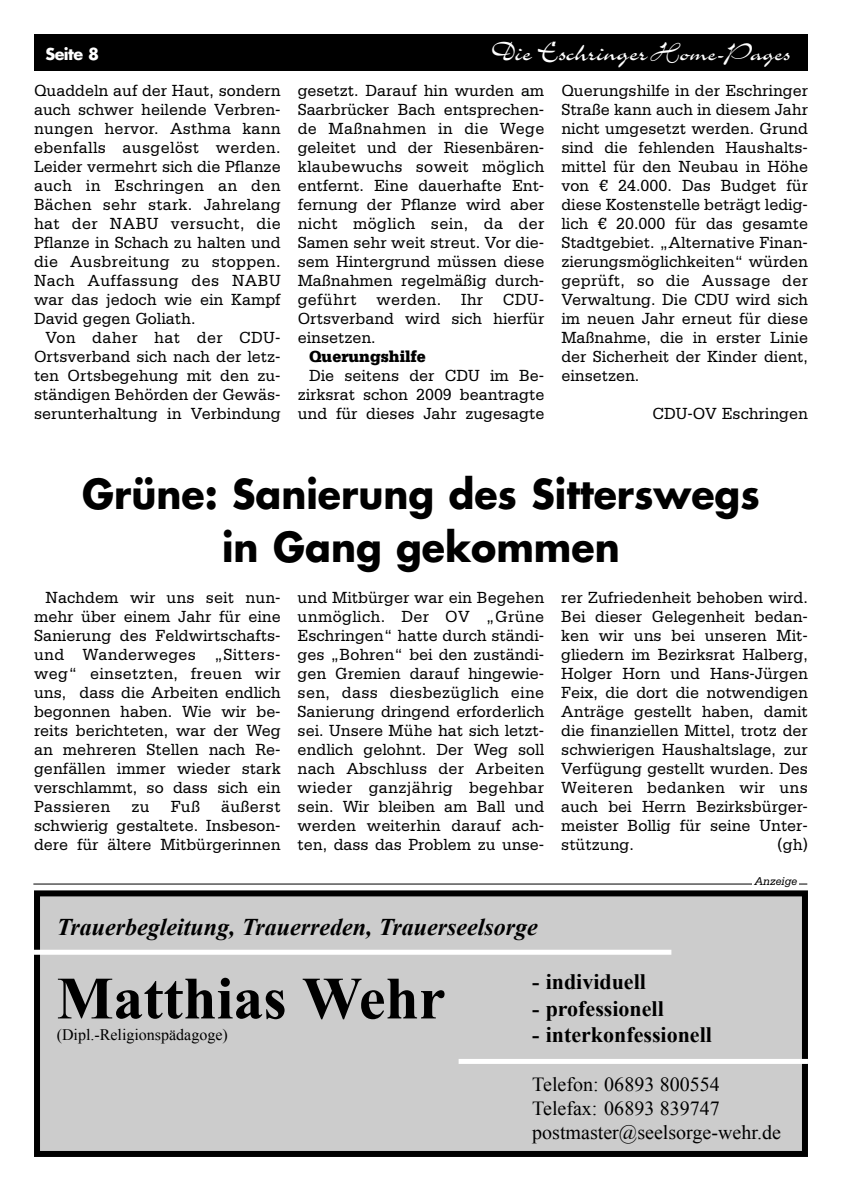
<style>
.page{position:relative;width:842px;height:1191px;background:#fff}
.page>*{position:absolute;margin:0;border:0;box-sizing:border-box;transform-origin:0 0}
.t1{font:700 60px "Times New Roman";color:#000}
.t2{font:700 40px/52.2px "Futura LT";color:#000;text-align:center;scale:.95 1}
.t3{font:30px "Charme LT";letter-spacing:-.02em;color:#fff}
.t4{font:italic 700 24px "Times New Roman";color:#000}
.t5{font:700 22px "Times New Roman";color:#000}
.t6{font:20px/24px "Times New Roman";color:#000}
.t7{font:17px/19px "Serifa LT";color:#000;text-align:justify;scale:.95 1}
.t8{font:900 17px "Serifa LT";color:#000;scale:.95 1}
.t9{font:16px "Times New Roman";color:#000}
.t10{font:700 16px "Futura LT";letter-spacing:-.035em;color:#fff}
.t11{font:italic 12px "Serifa LT";color:#000;scale:.95 1}
.s1{font-size:28px}
</style>
<div class="page">
<div style="left:34px;top:34px;width:774px;height:37px;background:#000"></div>
<hr style="left:33px;top:883px;width:774px;height:1px;background:#000">
<div style="left:753px;top:873px;width:46px;height:15px;background:#fff"></div>
<div style="left:40px;top:896px;width:762px;height:255px;background:#ccc"></div>
<div style="left:34px;top:890px;width:774px;height:267px;border:6px solid #000"></div>
<div style="left:34px;top:949px;width:637px;height:5px;background:#fff"></div>
<div style="left:459px;top:1059px;width:349px;height:5px;background:#fff"></div>
<p class="t10" style="left:45px;top:47px;width:55px">Seite 8</p>
<h3 class="t3" style="left:491px;top:42px;width:301px">Die Eschringer<span class="s1">Home-Pages</span></h3>
<p class="t7" style="left:34px;top:82px;width:261px">Quaddeln auf der Haut, sondern auch schwer heilende Verbren&shy;nungen hervor. Asthma kann ebenfalls ausgelöst werden.<br>Leider vermehrt sich die Pflanze auch in Eschringen an den Bächen sehr stark. Jahrelang hat der NABU versucht, die Pflanze in Schach zu halten und die Ausbreitung zu stoppen.<br>Nach Auffassung des NABU war das jedoch wie ein Kampf David gegen Goliath.</p>
<p class="t7" style="left:34px;top:329px;width:261px;text-indent:11px">Von daher hat der CDU-Ortsverband sich nach der letz&shy;ten Ortsbegehung mit den zu&shy;ständigen Behörden der Gewäs&shy;serunterhaltung in Verbindung</p>
<p class="t7" style="left:298px;top:82px;width:261px">gesetzt. Darauf hin wurden am Saarbrücker Bach entsprechen&shy;de Maßnahmen in die Wege geleitet und der Riesenbären&shy;klaubewuchs soweit möglich entfernt. Eine dauerhafte Ent&shy;fernung der Pflanze wird aber nicht möglich sein, da der Samen sehr weit streut. Vor die&shy;sem Hintergrund müssen diese Maßnahmen regelmäßig durch&shy;geführt werden. Ihr CDU-Ortsverband wird sich hierfür einsetzen.</p>
<p class="t8" style="left:309px;top:351px;width:124px">Querungshilfe</p>
<p class="t7" style="left:298px;top:367px;width:261px;text-indent:11px">Die seitens der CDU im Be&shy;zirksrat schon 2009 beantragte und für dieses Jahr zugesagte</p>
<p class="t7" style="left:561px;top:82px;width:261px">Querungshilfe in der Eschringer Straße kann auch in diesem Jahr nicht umgesetzt werden. Grund sind die fehlenden Haushalts&shy;mittel für den Neubau in Höhe von € 24.000. Das Budget für diese Kostenstelle beträgt ledig&shy;lich € 20.000 für das gesamte Stadtgebiet. „Alternative Finan&shy;zierungsmöglichkeiten“ würden geprüft, so die Aussage der Verwaltung. Die CDU wird sich im neuen Jahr erneut für diese Maßnahme, die in erster Linie der Sicherheit der Kinder dient, einsetzen.</p>
<p class="t7" style="left:652px;top:405px;width:165px">CDU-OV Eschringen</p>
<h2 class="t2" style="left:82px;top:472px;width:715px">Grüne: Sanierung des Sitterswegs in Gang gekommen</h2>
<p class="t7" style="left:34px;top:589px;width:261px;text-indent:11px">Nachdem wir uns seit nun&shy;mehr über einem Jahr für eine Sanierung des Feldwirtschafts&shy;und Wanderweges „Sitters&shy;weg“ einsetzten, freuen wir uns, dass die Arbeiten endlich begonnen haben. Wie wir be&shy;reits berichteten, war der Weg an mehreren Stellen nach Re&shy;genfällen immer wieder stark verschlammt, so dass sich ein Passieren zu Fuß äußerst schwierig gestaltete. Insbeson&shy;dere für ältere Mitbürgerinnen</p>
<p class="t7" style="left:298px;top:589px;width:261px">und Mitbürger war ein Begehen unmöglich. Der OV „Grüne Eschringen“ hatte durch ständi&shy;ges „Bohren“ bei den zuständi&shy;gen Gremien darauf hingewie&shy;sen, dass diesbezüglich eine Sanierung dringend erforderlich sei. Unsere Mühe hat sich letzt&shy;endlich gelohnt. Der Weg soll nach Abschluss der Arbeiten wieder ganzjährig begehbar sein. Wir bleiben am Ball und werden weiterhin darauf ach&shy;ten, dass das Problem zu unse-</p>
<p class="t7" style="left:561px;top:589px;width:261px">rer Zufriedenheit behoben wird.<br>Bei dieser Gelegenheit bedan&shy;ken wir uns bei unseren Mit&shy;gliedern im Bezirksrat Halberg, Holger Horn und Hans-Jürgen Feix, die dort die notwendigen Anträge gestellt haben, damit die finanziellen Mittel, trotz der schwierigen Haushaltslage, zur Verfügung gestellt wurden. Des Weiteren bedanken wir uns auch bei Herrn Bezirksbürger&shy;meister Bollig für seine Unter&shy;stützung.</p>
<p class="t7" style="left:777px;top:836px;width:34px">(gh)</p>
<p class="t11" style="left:754px;top:877px;width:47px">Anzeige</p>
<h3 class="t4" style="left:57px;top:914px;width:483px">Trauerbegleitung, Trauerreden, Trauerseelsorge</h3>
<h1 class="t1" style="left:57px;top:965px;width:390px">Matthias Wehr</h1>
<p class="t9" style="left:57px;top:1026px;width:173px">(Dipl.-Religionspädagoge)</p>
<p class="t5" style="left:532px;top:969px;width:115px">- individuell</p>
<p class="t5" style="left:532px;top:996px;width:133px">- professionell</p>
<p class="t5" style="left:532px;top:1022px;width:181px">- interkonfessionell</p>
<p class="t6" style="left:532px;top:1072px;width:250px">Telefon: 06893 800554<br>Telefax: 06893 839747 postmaster@seelsorge-wehr.de</p>
</div>
